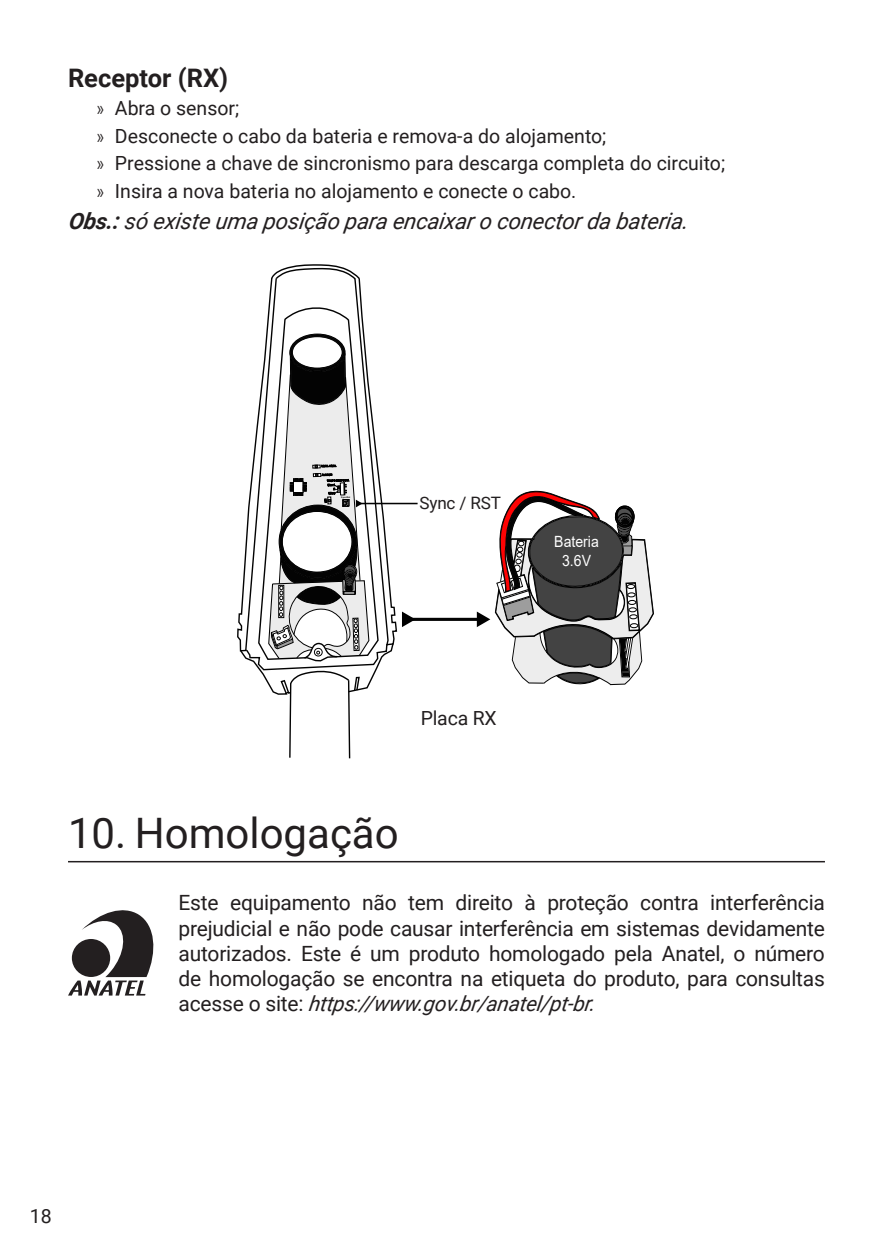
<style>
.page{position:relative;width:893px;height:1259px;background:#fff}
.page>*{position:absolute;margin:0;border:0;box-sizing:border-box;transform-origin:0 0}
.t1{font:42px "Roboto";color:#231f20}
.t2{font:32.7px "Arial";color:#000;scale:.91 1}
._3__Titulo_3{font:700 25.5px "Roboto";color:#231f20}
._0__Corpo_de_texto{font:italic 22.5px "Roboto";color:#231f20}
._0__Corpo_de_texto-2{font:21px/25.2px "Roboto";letter-spacing:-.01em;color:#231f20;text-align:justify}
._3__Legenda{font:19.5px "Roboto";color:#231f20}
._3__Legenda-2{font:17.1px "Roboto";letter-spacing:-.01em;color:#231f20}
.t3{font:15.6px/19.2px "Arial";color:#fff;text-align:center;scale:.91 1}
.t4{font:15.3px "Arial";color:#000}
.s1{font-family:"Frutiger LT Std";font-weight:300;font-stretch:condensed}
.s2{font-weight:700}
.s3{font-style:italic}
</style>
<div class="page">
<hr style="left:68px;top:861px;width:757px;height:1px;background:#231f20">
<hr style="left:406px;top:618px;width:75px;height:3px;background:#000">
<svg style="left:402px;top:611px;width:13px;height:16px"></svg>
<svg style="left:477px;top:490px;width:177px;height:196px"></svg>
<hr style="left:358px;top:503px;width:60px;height:1px;background:#000">
<svg style="left:237px;top:264px;width:158px;height:495px"></svg>
<div style="left:385px;top:700px;width:148px;height:36px;background:#fff"></div>
<div style="left:419px;top:491px;width:82px;height:23px;background:#fff"></div>
<svg style="left:68px;top:910px;width:85px;height:85px"></svg>
<p class="_3__Titulo_3" style="left:68px;top:60px;width:162px">Receptor (RX)</p>
<p class="_3__Legenda" style="left:96px;top:94px;width:145px"><span class="s1">»</span> Abra o sensor;</p>
<p class="_3__Legenda" style="left:96px;top:122px;width:512px"><span class="s1">»</span> Desconecte o cabo da bateria e remova-a do alojamento;</p>
<p class="_3__Legenda" style="left:96px;top:150px;width:631px"><span class="s1">»</span> Pressione a chave de sincronismo para descarga completa do circuito;</p>
<p class="_3__Legenda" style="left:96px;top:177px;width:482px"><span class="s1">»</span> Insira a nova bateria no alojamento e conecte o cabo.</p>
<p class="_0__Corpo_de_texto" style="left:68px;top:205px;width:626px"><span class="s2">Obs.:</span>só existe uma p osição para encaixaro conectorda bateria.</p>
<p class="_3__Legenda-2" style="left:419px;top:491px;width:83px">Sync / RST</p>
<p class="t4" style="left:421px;top:492px;width:72px">Sync / Rst</p>
<p class="t3" style="left:554px;top:531px;width:50px">Bateria<br>3.6V</p>
<p class="t2" style="left:385px;top:693px;width:161px">PLACA RX</p>
<p class="_3__Legenda" style="left:421px;top:704px;width:77px">Placa RX</p>
<p class="t1" style="left:68px;top:804px;width:332px">10. Homologação</p>
<p class="_0__Corpo_de_texto-2" style="left:179px;top:889px;width:648px">Este equipamento não tem direito à proteção contra interferência prejudicial e não pode causar interferência em sistemas devidamente autorizados. Este é um produto homologado pela Anatel, o número de homologação se encontra na etiqueta do produto, para consultas a c e s s e o s i t e : <span class="s3">https://www.gov.br/anatel/pt-br.</span></p>
<p class="_3__Legenda" style="left:30px;top:1202px;width:23px">18</p>
</div>
